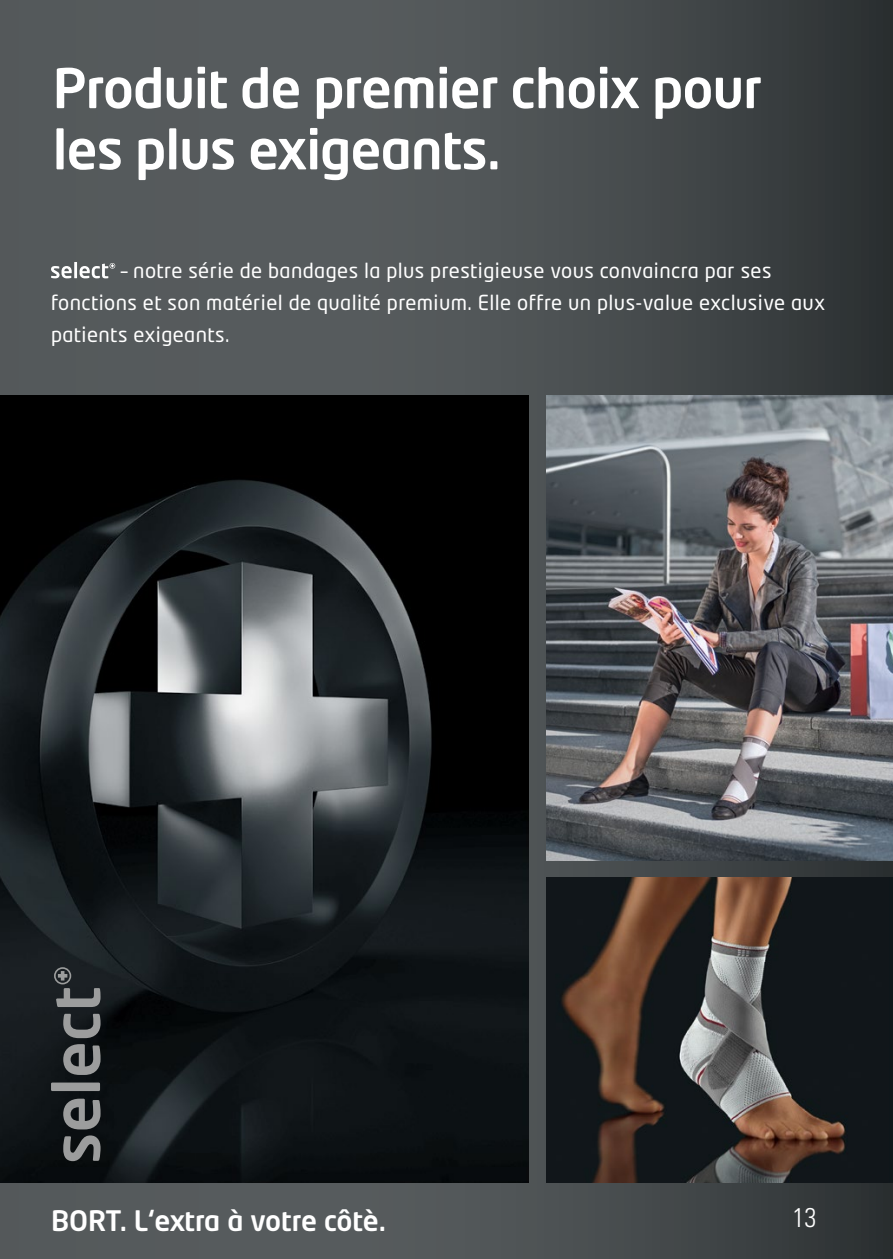
<style>
.page{position:relative;width:893px;height:1259px;background:#fff}
.page>*{position:absolute;margin:0;border:0;box-sizing:border-box;transform-origin:0 0}
.t1{font:500 54px/61.2px "Neo Tech Pro";letter-spacing:-.015em;color:#fff}
.t2{font:500 27.9px "Neo Tech Pro";letter-spacing:-.015em;color:#fff}
.t3{font:300 condensed 27px "Univers LT Pro";color:#fff}
.t4{font:20.4px/31.8px "Neo Tech Std";letter-spacing:.02em;color:#fff}
</style>
<div class="page">
<div style="left:0;top:0;width:893px;height:1259px;background:linear-gradient(to right,#5f6466,#373c3e)"></div>
<img style="left:0;top:395px;width:529px;height:787px">
<svg style="left:63px;top:1135px;width:38px;height:26px"></svg>
<svg style="left:63px;top:1098px;width:38px;height:31px"></svg>
<div style="left:51px;top:1082px;width:49px;height:9px;background:#9c9d9d"></div>
<svg style="left:63px;top:1044px;width:38px;height:31px"></svg>
<svg style="left:63px;top:1013px;width:38px;height:25px"></svg>
<svg style="left:54px;top:967px;width:47px;height:40px;background:#45494c"></svg>
<svg style="left:51px;top:266px;width:21px;height:12px"></svg>
<hr style="left:74px;top:262px;width:3px;height:16px;background:#fff">
<svg style="left:80px;top:263px;width:35px;height:15px"></svg>
<img style="left:546px;top:878px;width:347px;height:304px">
<img style="left:546px;top:395px;width:347px;height:466px">
<h1 class="t1" style="left:53px;top:56px;width:711px">Produit de premier choix pour les plus exigeants.</h1>
<p class="t4" style="left:51px;top:255px;width:776px;text-indent:70px">– notre série de bandages la plus prestigieuse vous convaincra par ses fonctions et son matériel de qualité premium. Elle offre un plus-value exclusive aux patients exigeants.</p>
<h2 class="t2" style="left:51px;top:1203px;width:337px">BORT. L‘extra à votre côtè.</h2>
<h3 class="t3" style="left:792px;top:1199px;width:25px">13</h3>
</div>
